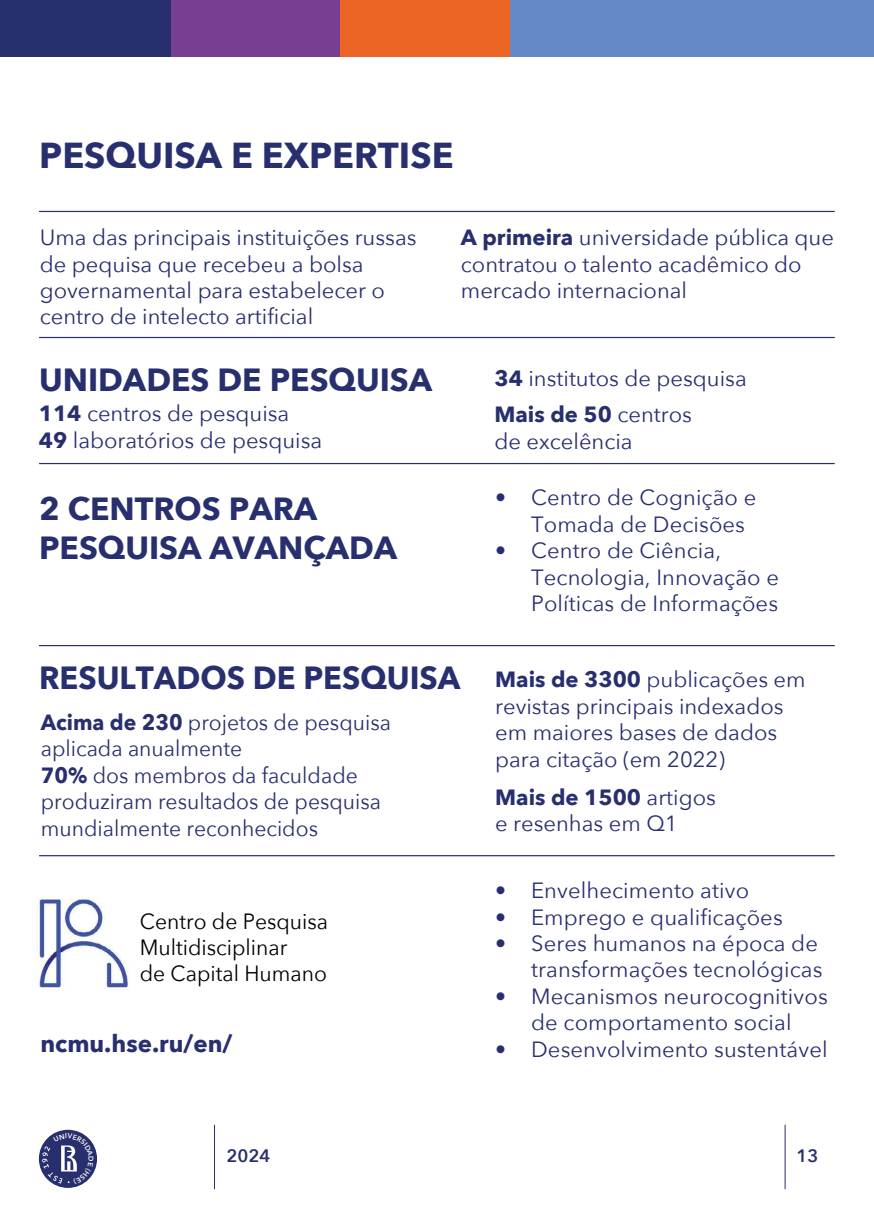
<style>
.page{position:relative;width:874px;height:1225px;background:#fff}
.page>*{position:absolute;margin:0;border:0;box-sizing:border-box;transform-origin:0 0}
.t1{font:700 36px "Avenir Next";color:#282f6e}
.t2{font:700 32px/38.4px "Avenir Next";color:#282f6e}
.t3{font:700 24px "Avenir Next";color:#282f6e}
.t4{font:22px/26.4px "Avenir Next";color:#282f6e}
.t5{font:22px/26.4px "Avenir Next";color:#282f6e;scale:.96 1}
.t6{font:22px/26.4px "Avenir Next";color:#000;scale:.96 1}
.t7{font:600 18px "Avenir Next";color:#282f6e}
.s1{font-weight:700}
</style>
<div class="page">
<hr style="left:784px;top:1124px;width:1px;height:65px;background:#282f6e">
<hr style="left:214px;top:1124px;width:1px;height:65px;background:#282f6e">
<hr style="left:39px;top:211px;width:795px;height:1px;background:#282f6e">
<hr style="left:39px;top:337px;width:795px;height:1px;background:#282f6e">
<hr style="left:39px;top:463px;width:795px;height:1px;background:#282f6e">
<hr style="left:39px;top:645px;width:795px;height:1px;background:#282f6e">
<hr style="left:39px;top:855px;width:795px;height:1px;background:#282f6e">
<img style="left:36px;top:899px;width:93px;height:91px">
<div style="left:339px;top:0;width:171px;height:57px;background:#ec6524"></div>
<div style="left:169px;top:0;width:170px;height:57px;background:#783e90"></div>
<div style="left:0;top:0;width:170px;height:57px;background:#282f6e"></div>
<div style="left:510px;top:0;width:363px;height:57px;background:#6589c6"></div>
<svg style="left:39px;top:1129px;width:58px;height:58px"></svg>
<svg style="left:42px;top:1133px;width:52px;height:51px;background:#54598b"></svg>
<h1 class="t1" style="left:39px;top:124px;width:415px">PESQUISA E EXPERTISE</h1>
<p class="t4" style="left:40px;top:223px;width:378px">Uma das principais instituições russas de pequisa que recebeu a bolsa governamental para estabelecer o centro de intelecto artificial</p>
<p class="t4" style="left:460px;top:223px;width:374px"><span class="s1">A primeira</span> universidade pública que contratou o talento acadêmico do mercado internacional</p>
<h2 class="t2" style="left:39px;top:360px;width:394px">UNIDADES DE PESQUISA</h2>
<p class="t4" style="left:494px;top:359px;width:254px;line-height:36.4px"><span class="s1">34</span> institutos de pesquisa<br><span class="s1">Mais de 50</span> centros</p>
<p class="t4" style="left:494px;top:427px;width:140px">de excelência</p>
<p class="t4" style="left:39px;top:400px;width:285px"><span class="s1">114</span> centros de pesquisa<br><span class="s1">49</span> laboratórios de pesquisa</p>
<h2 class="t2" style="left:39px;top:489px;width:359px">2 CENTROS PARA<br>PESQUISA AVANÇADA</h2>
<h2 class="t2" style="left:39px;top:658px;width:423px">RESULTADOS DE PESQUISA</h2>
<p class="t5" style="left:41px;top:708px;width:366px"><span class="s1">Acima de 230</span> projetos de pesquisa aplicada anualmente<br><span class="s1">70%</span> dos membros da faculdade produziram resultados de pesquisa mundialmente reconhecidos</p>
<p class="t6" style="left:140px;top:906px;width:198px">Centro de Pesquisa<br>Multidisciplinar<br>de Capital Humano</p>
<p class="t3" style="left:40px;top:1023px;width:193px">ncmu.hse.ru/en/</p>
<p class="t4" style="left:531px;top:484px;width:226px;text-indent:-36px">• Centro de Cognição e<br>Tomada de Decisões</p>
<p class="t4" style="left:531px;top:536px;width:249px;text-indent:-36px">• Centro de Ciência,<br>Tecnologia, Innovação e<br>Políticas de Informações</p>
<p class="t4" style="left:495px;top:665px;width:312px"><span class="s1">Mais de 3300</span> publicações em revistas principais indexados em maiores bases de dados para citação (em 2022)</p>
<p class="t4" style="left:495px;top:783px;width:222px"><span class="s1">Mais de 1500</span> artigos e resenhas em Q1</p>
<p class="t4" style="left:495px;top:876px;width:255px">• Envelhecimento ativo</p>
<p class="t4" style="left:495px;top:902px;width:289px">• Emprego e qualificações</p>
<p class="t4" style="left:495px;top:929px;width:329px;text-align:right">• Seres humanos na época de transformações tecnológicas</p>
<p class="t4" style="left:495px;top:982px;width:334px;text-align:center">• Mecanismos neurocognitivos de comportamento social</p>
<p class="t4" style="left:495px;top:1034px;width:334px">• Desenvolvimento sustentável</p>
<p class="t7" style="left:226px;top:1140px;width:45px">2024</p>
<p class="t7" style="left:796px;top:1140px;width:23px">13</p>
</div>
